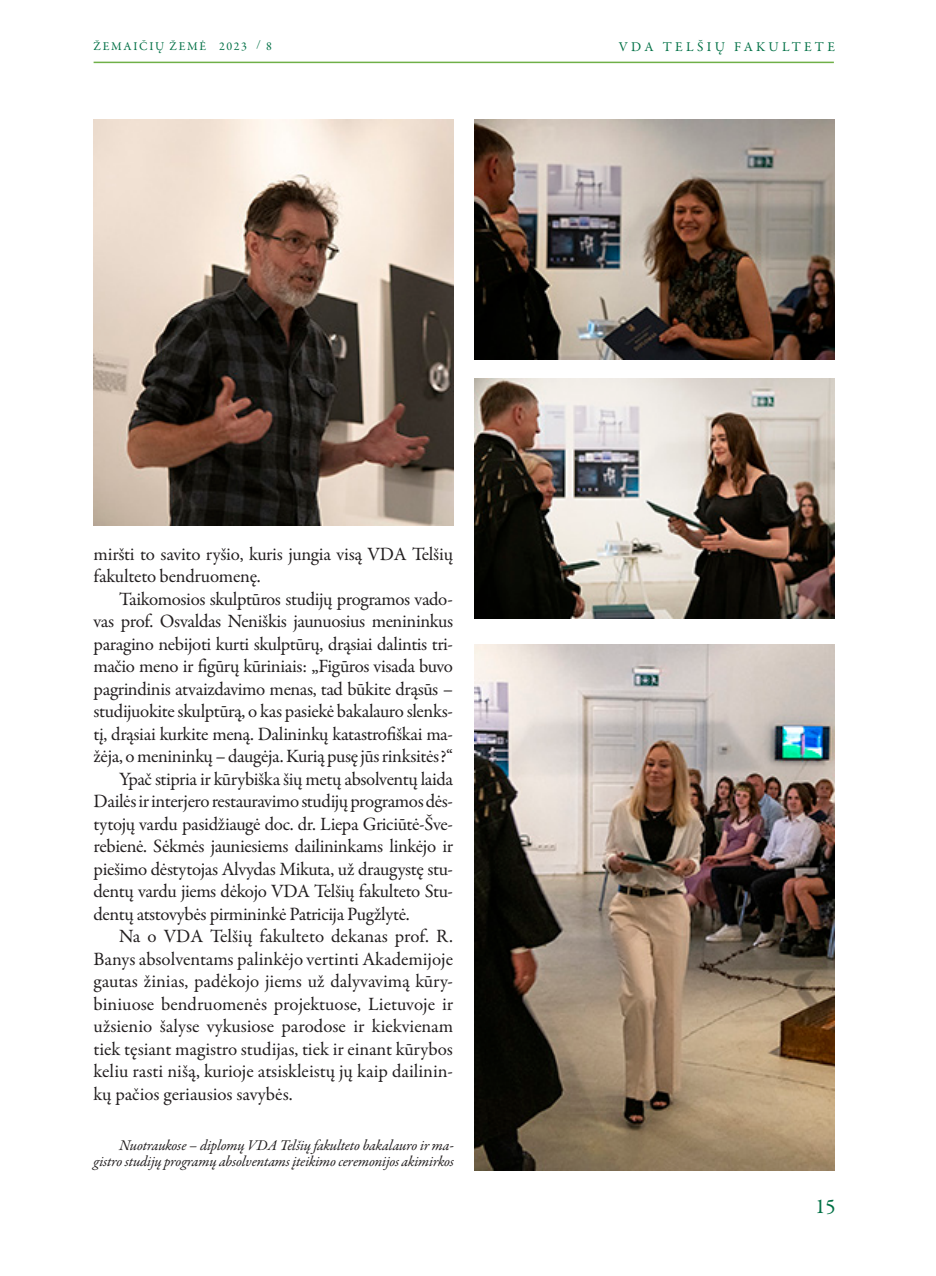
<style>
.page{position:relative;width:936px;height:1276px;background:#fff}
.page>*{position:absolute;margin:0;border:0;box-sizing:border-box;transform-origin:0 0}
.t1{font:21px "Garamond Premr Pro";color:#017045}
.tekstas{font:18.9px/22.5px "Garamond Premr Pro";letter-spacing:-.015em;color:#231f20;text-align:justify}
.tekstas-2{font:italic 15px/16.5px "Garamond Premr Pro";letter-spacing:-.015em;color:#231f20;text-align:right}
.t2{font:13.5px "Garamond Premr Pro";letter-spacing:.25em;color:#017045}
.t3{font:12px "Garamond Premr Pro";letter-spacing:.14em;color:#017045}
</style>
<div class="page">
<hr style="left:94px;top:62px;width:739px;height:1px;background:#6fb048">
<img style="left:474px;top:119px;width:360px;height:240px">
<img style="left:474px;top:644px;width:360px;height:526px">
<img style="left:94px;top:119px;width:360px;height:407px">
<img style="left:474px;top:378px;width:360px;height:240px">
<p class="t3" style="left:94px;top:39px;width:180px">ŽEMAIČIŲ ŽEMĖ 2023 / 8</p>
<p class="t2" style="left:618px;top:39px;width:217px">VDA TELŠIŲ FAKULTETE</p>
<p class="tekstas" style="left:94px;top:543px;width:361px">miršti to savito ryšio, kuris jungia visą VDA Telšių fakulteto bendruomenę.</p>
<p class="tekstas" style="left:94px;top:588px;width:361px;text-indent:26px">Taikomosios skulptūros studijų programos vado&shy;vas prof. Osvaldas Neniškis jaunuosius menininkus paragino nebijoti kurti skulptūrų, drąsiai dalintis tri&shy;mačio meno ir figūrų kūriniais: „Figūros visada buvo pagrindinis atvaizdavimo menas, tad būkite drąsūs – studijuokite skulptūrą, o kas pasiekė bakalauro slenks&shy;tį, drąsiai kurkite meną. Dalininkų katastrofiškai ma&shy;žėja, o menininkų – daugėja. Kurią pusę jūs rinksitės?“</p>
<p class="tekstas" style="left:94px;top:768px;width:361px;text-indent:26px">Ypač stipria ir kūrybiška šių metų absolventų laida Dailės ir interjero restauravimo studijų programos dės&shy;tytojų vardu pasidžiaugė doc. dr. Liepa Griciūtė-Šve&shy;rebienė. Sėkmės jauniesiems dailininkams linkėjo ir piešimo dėstytojas Alvydas Mikuta, už draugystę stu&shy;dentų vardu jiems dėkojo VDA Telšių fakulteto Stu&shy;dentų atstovybės pirmininkė Patricija Pugžlytė.</p>
<p class="tekstas" style="left:94px;top:925px;width:361px;text-indent:26px">Na o VDA Telšių fakulteto dekanas prof. R.<br>Banys absolventams palinkėjo vertinti Akademijoje gautas žinias, padėkojo jiems už dalyvavimą kūry&shy;biniuose bendruomenės projektuose, Lietuvoje ir užsienio šalyse vykusiose parodose ir kiekvienam tiek tęsiant magistro studijas, tiek ir einant kūrybos keliu rasti nišą, kurioje atsiskleistų jų kaip dailinin&shy;kų pačios geriausios savybės.</p>
<p class="tekstas-2" style="left:94px;top:1137px;width:362px">Nuotraukose – diplomų VDA Telšių fakulteto bakalauro ir ma&shy;gistro studijų programų absolventams įteikimo ceremonijos akimirkos</p>
<p class="t1" style="left:815px;top:1193px;width:22px">15</p>
</div>
